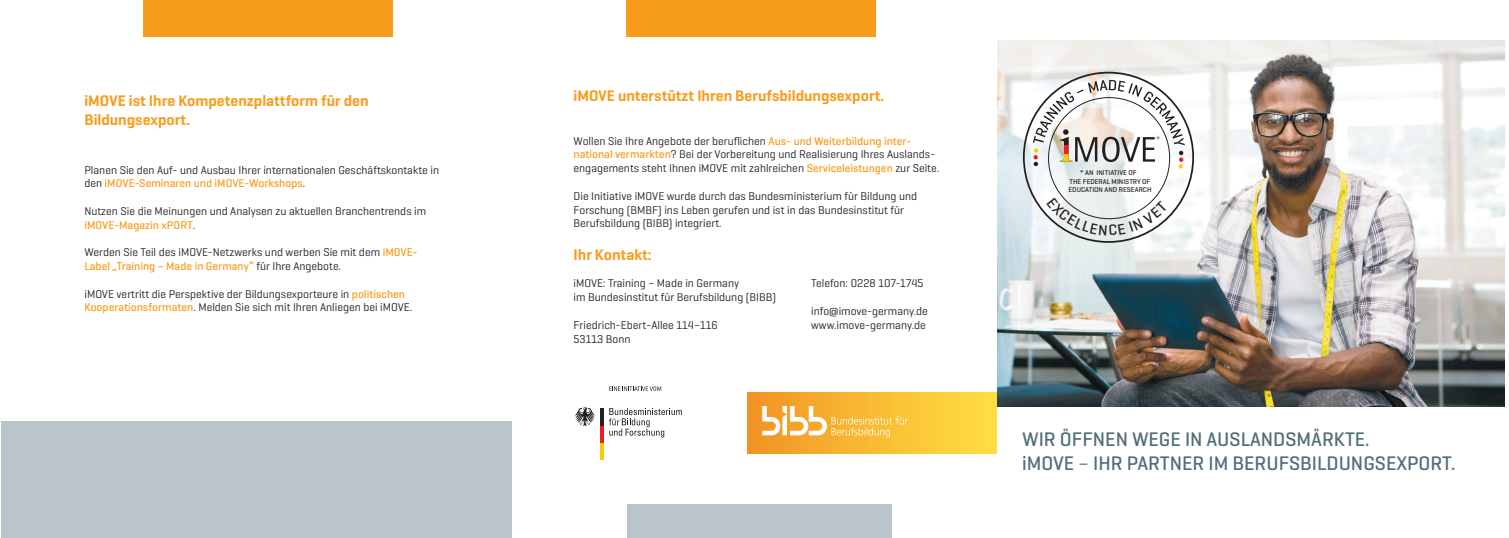
<style>
.page{position:relative;width:1509px;height:538px;background:#fff}
.page>*{position:absolute;margin:0;border:0;box-sizing:border-box;transform-origin:0 0}
.t1{font:500 20px/24px "Geogrotesque";color:#516e78}
.t2{font:600 15.62px/18.8px "Geogrotesque";color:#f89c1c}
.t3{font:11.5px/13.8px "Geogrotesque";color:#231f20}
.t4{font:500 7.12px/8.5px "Geogrotesque";color:#231f20;text-align:center}
.s1{font-weight:500;color:#f89c1c}
.s2{font-weight:400}
</style>
<div class="page">
<hr style="left:600px;top:443px;width:3px;height:17px;background:#f4cf02">
<hr style="left:600px;top:425px;width:3px;height:18px;background:#ee1d23">
<hr style="left:600px;top:408px;width:3px;height:17px;background:#231f20">
<div style="left:144px;top:0;width:249px;height:37px;background:#f89c1c"></div>
<div style="left:627px;top:504px;width:265px;height:34px;background:#bac5cb"></div>
<div style="left:627px;top:0;width:249px;height:36px;background:#f89c1c"></div>
<div style="left:1px;top:421px;width:511px;height:117px;background:#bac5cb"></div>
<svg style="left:609px;top:386px;width:52px;height:5px"></svg>
<img style="left:997px;top:40px;width:507px;height:367px">
<svg style="left:1033px;top:80px;width:152px;height:89px"></svg>
<svg style="left:1060px;top:154px;width:12px;height:8px"></svg>
<svg style="left:1060px;top:145px;width:12px;height:9px"></svg>
<svg style="left:1060px;top:137px;width:12px;height:8px"></svg>
<div style="left:747px;top:393px;width:249px;height:60px;background:#fdd33d"></div>
<img style="left:747px;top:393px;width:170px;height:59px">
<svg style="left:575px;top:407px;width:20px;height:19px"></svg>
<svg style="left:609px;top:408px;width:73px;height:29px"></svg>
<svg style="left:1046px;top:197px;width:122px;height:38px"></svg>
<h1 class="t2" style="left:84px;top:91px;width:286px">iMOVE ist Ihre Kompetenzplattform für den<br>Bildungsexport.</h1>
<p class="t3" style="left:84px;top:162px;width:356px">Planen Sie den Auf- und Ausbau Ihrer internationalen Geschäftskontakte in den <span class="s1">iMOVE-Seminaren und iMOVE-Workshops</span>.</p>
<p class="t3" style="left:84px;top:204px;width:343px">Nutzen Sie die Meinungen und Analysen zu aktuellen Branchentrends im <span class="s1">iMOVE-Magazin xPORT</span>.</p>
<p class="t3" style="left:84px;top:245px;width:335px">Werden Sie Teil des iMOVE-Netzwerks und werben Sie mit dem <span class="s1">iMOVE-<br>Label „Training – Made in Germany“</span> für Ihre Angebote.</p>
<p class="t3" style="left:84px;top:286px;width:329px">iMOVE vertritt die Perspektive der Bildungsexporteure in <span class="s1">politischen<br>Kooperationsformaten</span>. Melden Sie sich mit Ihren Anliegen bei iMOVE.</p>
<p class="t2" style="left:573px;top:86px;width:312px">iMOVE unterstützt Ihren Berufsbildungsexport.</p>
<p class="t3" style="left:573px;top:134px;width:367px">Wollen Sie Ihre Angebote der berufichen <span class="s1">Aus- und Weiterbildung inter&shy;national vermarkten</span>? Bei der Vorbereitung und Realisierung Ihres Auslands&shy;engagements steht Ihnen iMOVE mit zahlreichen <span class="s1">Serviceleistungen</span> zur Seite.</p>
<p class="t3" style="left:573px;top:189px;width:345px">Die Initiative iMOVE wurde durch das Bundesministerium für Bildung und<br>Forschung (BMBF) ins Leben gerufen und ist in das Bundesinstitut für<br>Berufsbildung (BIBB) integriert.</p>
<p class="t2" style="left:573px;top:245px;width:80px">Ihr Kontakt:</p>
<p class="t3" style="left:573px;top:276px;width:204px">iMOVE: Training – Made in Germany<br>im Bundesinstitut für Berufsbildung (BIBB)</p>
<p class="t3" style="left:573px;top:318px;width:146px">Friedrich-Ebert-Allee 114–116<br>53113 Bonn</p>
<p class="t3" style="left:811px;top:276px;width:114px">Telefon: 0228 107-1745</p>
<p class="t3" style="left:811px;top:304px;width:118px">info@imove-germany.de www.imove-germany.de</p>
<p class="t4" style="left:1068px;top:168px;width:84px">* AN INITIATIVE OF<br>THE FEDERAL MINISTRY OF<br>EDUCATION AND RESEARCH</p>
<p class="t1" style="left:1022px;top:427px;width:435px">WIR ÖFFNEN WEGE IN AUSLANDSMÄRKTE.<br>iMOVE <span class="s2">–</span> IHR PARTNER IM BERUFSBILDUNGSEXPORT.</p>
</div>
